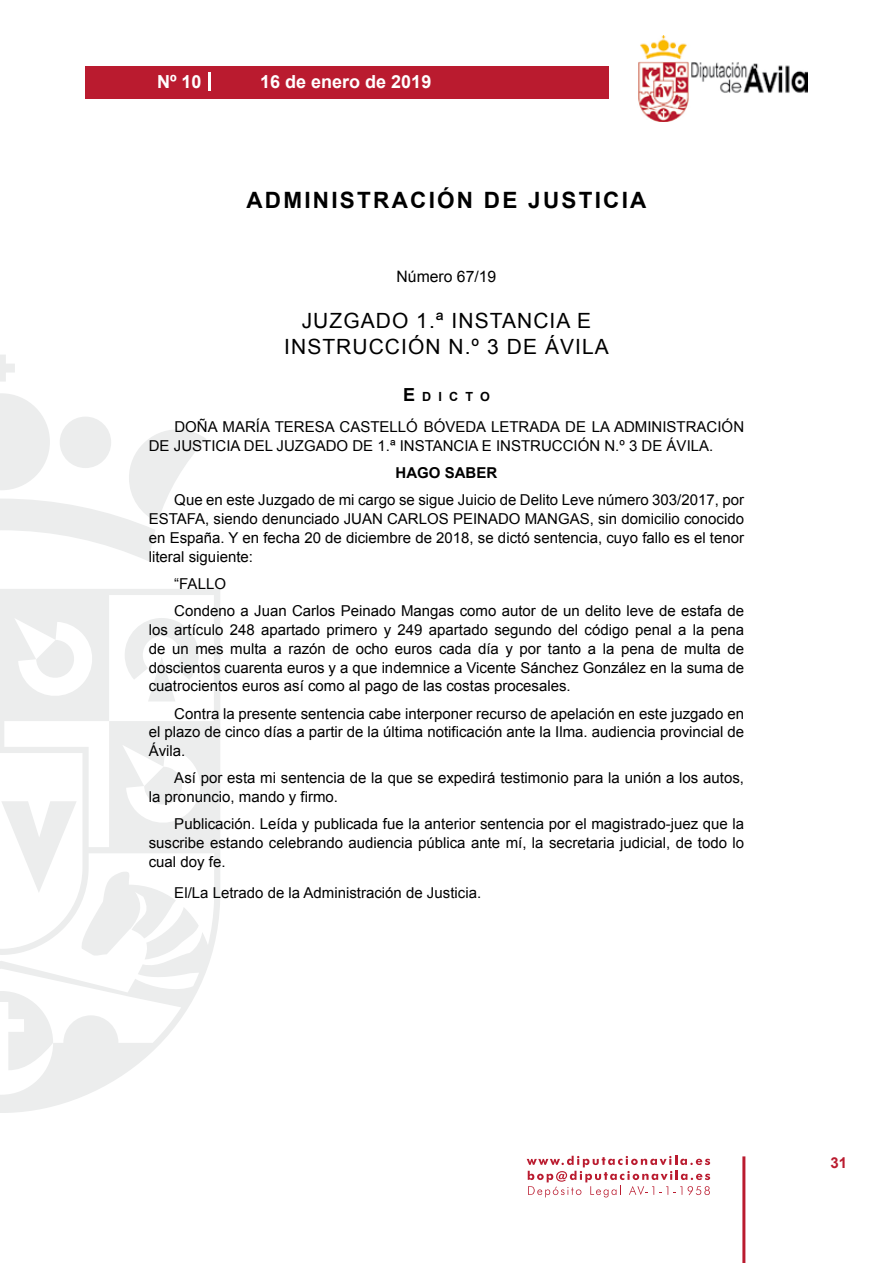
<style>
.page{position:relative;width:893px;height:1263px;background:#fff}
.page>*{position:absolute;margin:0;border:0;box-sizing:border-box;transform-origin:0 0}
.t1{font:700 22.5px "Arial";letter-spacing:.1em;color:#000}
.t2{font:21px/25.2px "Arial";letter-spacing:.05em;color:#000;text-align:center}
.t3{font:700 18px "Arial";color:#fff}
.t4{font:15.75px "Arial";color:#000}
.t5{font:15px/18.8px "Arial";color:#000;text-align:justify}
.t6{font:700 15px "Arial";color:#000}
.t7{font:700 15px "Arial";color:#ba1b2f}
.t8{font:700 12.6px "Arial";letter-spacing:.57em;color:#000}
.s1{font-size:18px}
</style>
<div class="page">
<svg style="left:527px;top:1156px;width:183px;height:41px"></svg>
<div style="left:85px;top:66px;width:523px;height:33px;background:#ba1b2f"></div>
<img style="left:638px;top:36px;width:170px;height:86px">
<hr style="left:742px;top:1156px;width:3px;height:107px;background:#ba1b2f">
<svg style="left:208px;top:72px;width:2px;height:18px"></svg>
<svg style="left:0;top:355px;width:15px;height:27px"></svg>
<svg style="left:0;top:393px;width:206px;height:168px"></svg>
<svg style="left:0;top:589px;width:220px;height:524px"></svg>
<svg style="left:36px;top:640px;width:40px;height:40px"></svg>
<svg style="left:125px;top:618px;width:74px;height:83px"></svg>
<svg style="left:0;top:991px;width:53px;height:79px"></svg>
<svg style="left:1px;top:767px;width:198px;height:192px"></svg>
<p class="t3" style="left:157px;top:69px;width:46px">Nº 10</p>
<p class="t3" style="left:260px;top:69px;width:173px">16 de enero de 2019</p>
<h1 class="t1" style="left:246px;top:185px;width:402px">ADMINISTRACIÓN DE JUSTICIA</h1>
<p class="t4" style="left:397px;top:266px;width:101px">Número 67/19</p>
<h2 class="t2" style="left:284px;top:309px;width:326px">JUZGADO 1.ª INSTANCIA E<br>INSTRUCCIÓN N.º 3 DE ÁVILA</h2>
<p class="t8" style="left:403px;top:388px;width:88px"><span class="s1">E</span>dicto</p>
<p class="t5" style="left:149px;top:418px;width:597px;text-indent:26px">DOÑA MARÍA TERESA CASTELLÓ BÓVEDA LETRADA DE LA ADMINISTRACIÓN<br>DE JUSTICIA DEL JUZGADO DE 1.ª INSTANCIA E INSTRUCCIÓN N.º 3 DE ÁVILA.</p>
<p class="t6" style="left:396px;top:463px;width:103px">HAGO SABER</p>
<p class="t5" style="left:149px;top:491px;width:597px;text-indent:26px">Que en este Juzgado de mi cargo se sigue Juicio de Delito Leve número 303/2017, por ESTAFA, siendo denunciado JUAN CARLOS PEINADO MANGAS, sin domicilio conocido en España. Y en fecha 20 de diciembre de 2018, se dictó sentencia, cuyo fallo es el tenor literal siguiente:</p>
<p class="t5" style="left:174px;top:570px;width:571px;line-height:27.3px">“FALLO<br>Condeno a Juan Carlos Peinado Mangas como autor de un delito leve de estafa de</p>
<p class="t5" style="left:149px;top:620px;width:597px">los artículo 248 apartado primero y 249 apartado segundo del código penal a la pena de un mes multa a razón de ocho euros cada día y por tanto a la pena de multa de doscientos cuarenta euros y a que indemnice a Vicente Sánchez González en la suma de cuatrocientos euros así como al pago de las costas procesales.</p>
<p class="t5" style="left:149px;top:704px;width:597px;text-indent:26px">Contra la presente sentencia cabe interponer recurso de apelación en este juzgado en el plazo de cinco días a partir de la última notificación ante la Ilma. audiencia provincial de Ávila.</p>
<p class="t5" style="left:149px;top:769px;width:597px;text-indent:26px">Así por esta mi sentencia de la que se expedirá testimonio para la unión a los autos, la pronuncio, mando y firmo.</p>
<p class="t5" style="left:149px;top:815px;width:597px;text-indent:26px">Publicación. Leída y publicada fue la anterior sentencia por el magistrado-juez que la suscribe estando celebrando audiencia pública ante mí, la secretaria judicial, de todo lo cual doy fe.</p>
<p class="t5" style="left:174px;top:883px;width:308px">El/La Letrado de la Administración de Justicia.</p>
<p class="t7" style="left:831px;top:1153px;width:18px">31</p>
</div>
